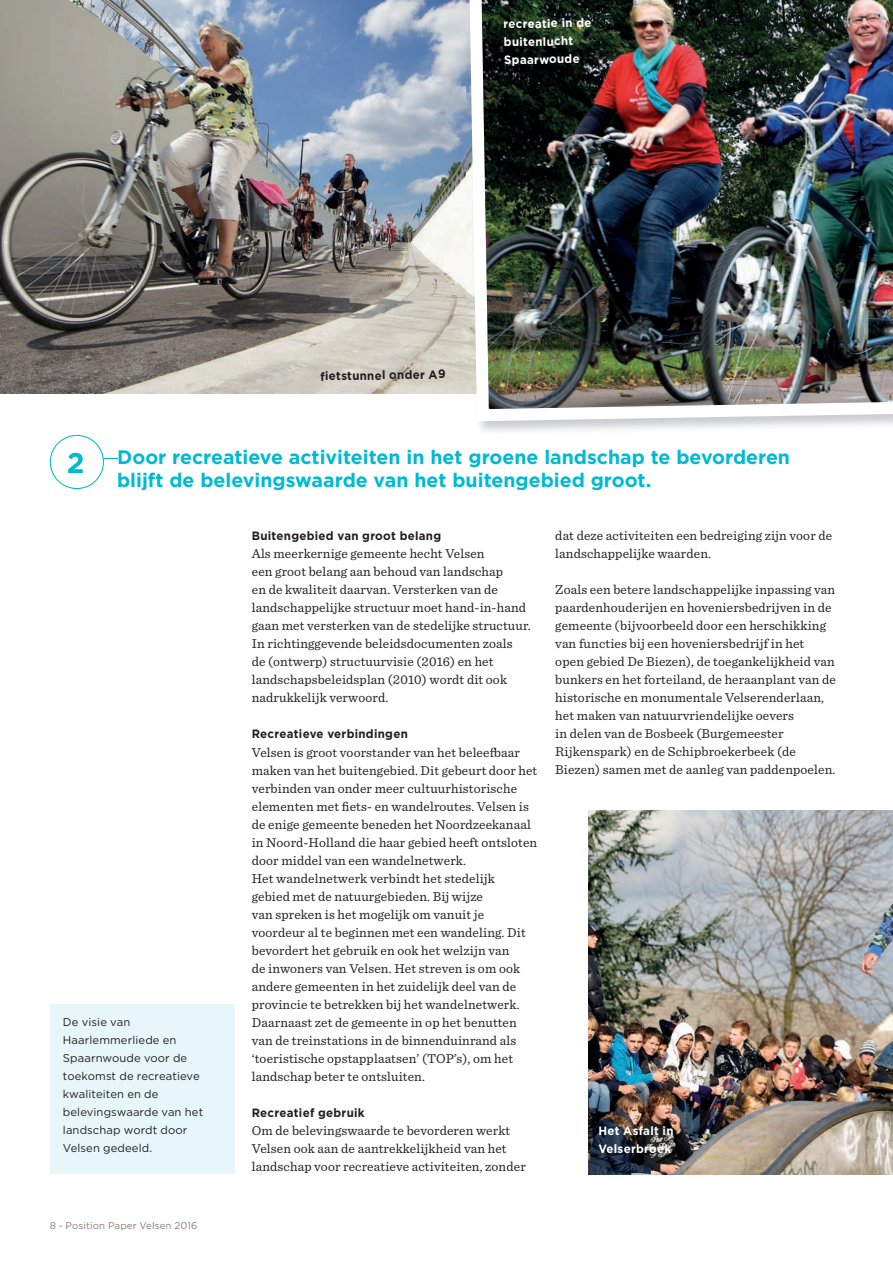
<style>
.page{position:relative;width:893px;height:1264px;background:#fff}
.page>*{position:absolute;margin:0;border:0;box-sizing:border-box;transform-origin:0 0}
.t1{font:700 28.5px "Gotham";color:#00bad1}
.t2{font:700 19.5px/22.5px "Gotham";color:#00bad1}
.t3{font:13.5px/18px "Sentinel";letter-spacing:.01em;color:#231f20}
.t4{font:700 12px "Gotham";letter-spacing:.025em;color:#231f20;scale:.96 1}
.t5{font:700 12px/18px "Gotham";letter-spacing:.025em;color:#fff;scale:.96 1}
.t6{font:11.25px/18px "Gotham";letter-spacing:.01em;color:#231f20}
.t7{font:9.75px "Gotham";letter-spacing:.01em;color:#897b72}
</style>
<div class="page">
<img style="left:0;top:0;width:467px;height:393px">
<img style="left:588px;top:810px;width:305px;height:364px">
<img style="left:467px;top:0;width:426px;height:432px">
<img style="left:469px;top:0;width:424px;height:421px">
<svg style="left:50px;top:435px;width:67px;height:54px"></svg>
<div style="left:50px;top:1004px;width:184px;height:169px;background:#e7f6f8"></div>
<p class="t5" style="left:503px;top:15px;width:93px;rotate:-1deg">recreatie in de buitenlucht<br>Spaarwoude</p>
<h1 class="t1" style="left:67px;top:444px;width:19px">2</h1>
<p class="t4" style="left:320px;top:368px;width:132px;rotate:-1deg">fietstunnel onder A9</p>
<h2 class="t2" style="left:117px;top:446px;width:674px">Door recreatieve activiteiten in het groene landschap te bevorderen blijft de belevingswaarde van het buitengebied groot.</h2>
<p class="t6" style="left:63px;top:1012px;width:142px">De visie van<br>Haarlemmerliede en<br>Spaarnwoude voor de toekomst de recreatieve kwaliteiten en de belevingswaarde van het landschap wordt door<br>Velsen gedeeld.</p>
<p class="t7" style="left:50px;top:1218px;width:149px">8 - Position Paper Velsen 2016</p>
<p class="t4" style="left:252px;top:528px;width:199px">Buitengebied van groot belang</p>
<p class="t3" style="left:252px;top:544px;width:281px">Als meerkernige gemeente hecht Velsen<br>een groot belang aan behoud van landschap<br>en de kwaliteit daarvan. Versterken van de landschappelijke structuur moet hand-in-hand gaan met versterken van de stedelijke structuur.<br>In richtinggevende beleidsdocumenten zoals<br>de (ontwerp) structuurvisie (2016) en het landschapsbeleidsplan (2010) wordt dit ook nadrukkelijk verwoord.</p>
<p class="t4" style="left:252px;top:726px;width:164px">Recreatieve verbindingen</p>
<p class="t3" style="left:252px;top:742px;width:287px">Velsen is groot voorstander van het beleefbaar maken van het buitengebied. Dit gebeurt door het verbinden van onder meer cultuurhistorische elementen met fiets- en wandelroutes. Velsen is de enige gemeente beneden het Noordzeekanaal in Noord-Holland die haar gebied heeft ontsloten door middel van een wandelnetwerk.<br>Het wandelnetwerk verbindt het stedelijk<br>gebied met de natuurgebieden. Bij wijze<br>van spreken is het mogelijk om vanuit je voordeur al te beginnen met een wandeling. Dit bevordert het gebruik en ook het welzijn van<br>de inwoners van Velsen. Het streven is om ook andere gemeenten in het zuidelijk deel van de provincie te betrekken bij het wandelnetwerk.<br>Daarnaast zet de gemeente in op het benutten van de treinstations in de binnenduinrand als ‘toeristische opstapplaatsen’ (TOP’s), om het landschap beter te ontsluiten.</p>
<p class="t4" style="left:252px;top:1104px;width:119px">Recreatief gebruik</p>
<p class="t3" style="left:252px;top:1120px;width:275px">Om de belevingswaarde te bevorderen werkt<br>Velsen ook aan de aantrekkelijkheid van het landschap voor recreatieve activiteiten, zonder</p>
<p class="t3" style="left:555px;top:526px;width:278px">dat deze activiteiten een bedreiging zijn voor de landschappelijke waarden.</p>
<p class="t3" style="left:555px;top:580px;width:282px">Zoals een betere landschappelijke inpassing van paardenhouderijen en hoveniersbedrijven in de gemeente (bijvoorbeeld door een herschikking van functies bij een hoveniersbedrijf in het open gebied De Biezen), de toegankelijkheid van bunkers en het forteiland, de heraanplant van de historische en monumentale Velserenderlaan, het maken van natuurvriendelijke oevers<br>in delen van de Bosbeek (Burgemeester Rijkenspark) en de Schipbroekerbeek (de Biezen) samen met de aanleg van paddenpoelen.</p>
<p class="t5" style="left:598px;top:1121px;width:80px">Het Asfalt in<br>Velserbroek</p>
</div>
